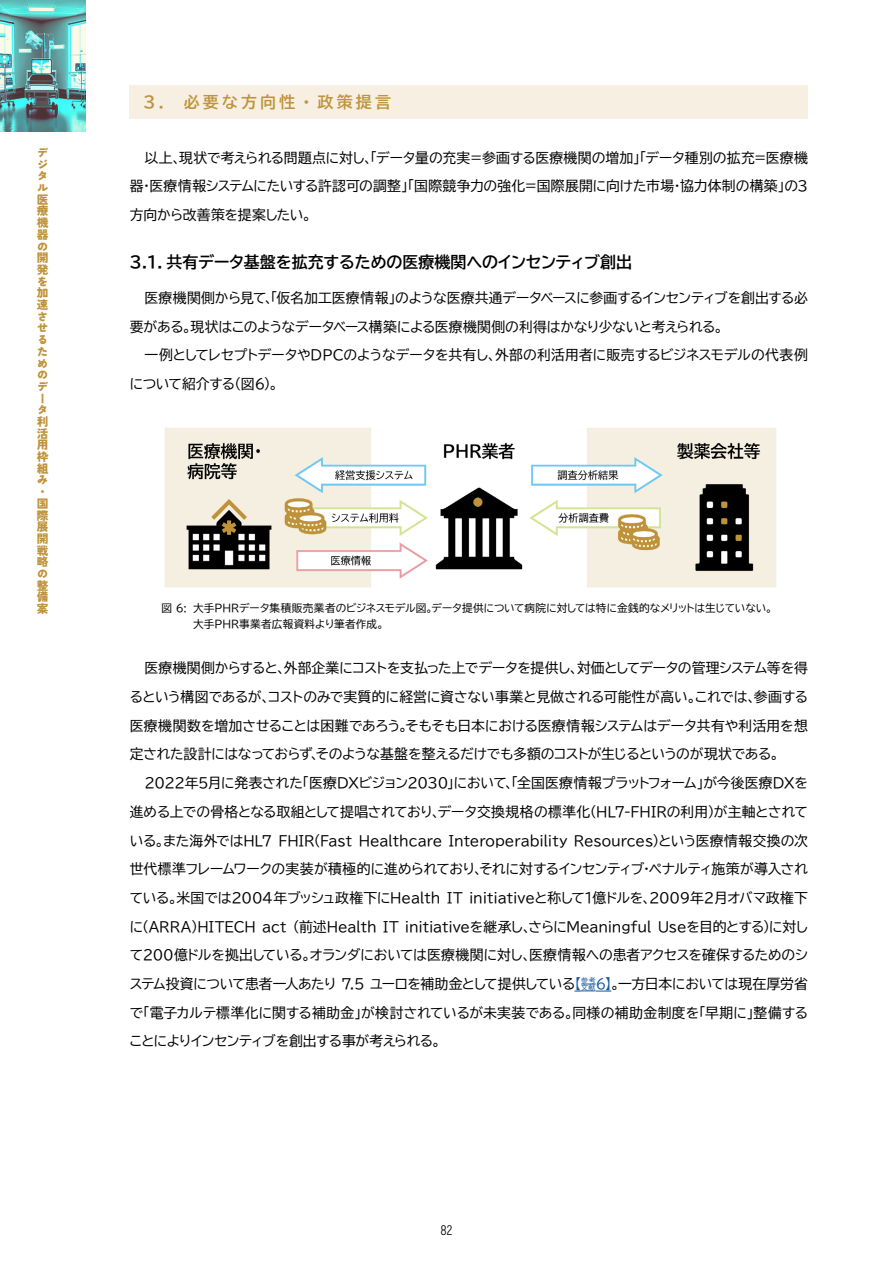
<style>
.page{position:relative;width:893px;height:1263px;background:#fff}
.page>*{position:absolute;margin:0;border:0;box-sizing:border-box;transform-origin:0 0}
.t1{font:15.9px "BIZ UDP Gothic Bold";color:#000}
.t2{font:15.9px "BIZ UDP Gothic Bold";letter-spacing:.2em;color:#bf933b}
.段落スタイル_1{font:13.8px/28.7px "BIZ UDP Gothic";letter-spacing:-.005em;color:#000}
.段落スタイル_1-2{font:13.8px "BIZ UDP Gothic";letter-spacing:-.03em;color:#000}
.t3{font:13.8px "Akrobat";color:#000}
.t4{font:900 11.7px/11.7px "Tsunagi Gothic";color:#bf933b;text-align:justify}
.t5{font:10.65px "BIZ UDP Gothic";letter-spacing:.005em;color:#000}
.段落スタイル_1-3{font:6.9px "BIZ UDP Gothic";color:#15599f}
.s1{color:#15599f}
</style>
<div class="page">
<img style="left:0;top:0;width:85px;height:131px">
<svg style="left:581px;top:984px;width:15px;height:1px"></svg>
<svg style="left:574px;top:991px;width:37px;height:1px"></svg>
<div style="left:130px;top:85px;width:678px;height:34px;background:#f6efe2"></div>
<img style="left:164px;top:428px;width:613px;height:160px">
<p class="t4" style="left:37px;top:146px;width:13px;text-align:left">デジタル医療機器の開発を加速させるためのデータ利活用枠組み</p>
<p class="t4" style="left:37px;top:486px;width:9px">・</p>
<p class="t4" style="left:37px;top:497px;width:13px">国際展開戦略の整備案</p>
<p class="t2" style="left:130px;top:94px;width:39px">　3．</p>
<p class="t2" style="left:184px;top:94px;width:113px">必要な方向性</p>
<p class="t2" style="left:302px;top:94px;width:9px">・</p>
<p class="t2" style="left:318px;top:94px;width:75px">政策提言</p>
<p class="段落スタイル_1" style="left:130px;top:143px;width:680px;text-align:justify;text-indent:15px">以上、現状で考えられる問題点に対し、「データ量の充実=参画する医療機関の増加」「データ種別の拡充=医療機器・医療情報システムにたいする許認可の調整」「国際競争力の強化=国際展開に向けた市場・協力体制の構築の」 3方向から改善策を提案したい。</p>
<p class="t1" style="left:130px;top:254px;width:504px">3.1. 共有データ基盤を拡充するための医療機関へのインセンティブ創出</p>
<p class="段落スタイル_1" style="left:130px;top:283px;width:680px;text-indent:15px">医療機関側から見て、「仮名加工医療情報」のような医療共通データベースに参画するインセンティブを創出する必要がある。現状はこのようなデータベース構築による医療機関側の利得はかなり少ないと考えられる。</p>
<p class="段落スタイル_1" style="left:130px;top:341px;width:680px;text-indent:15px">一例としてレセプトデータやDPCのようなデータを共有し、外部の利活用者に販売するビジネスモデルの代表例について紹介する図( 6 。(</p>
<p class="t5" style="left:193px;top:603px;width:581px">大手PHRデータ集積販売業者のビジネスモデル図。データ提供について病院に対しては特に金銭的なメリットは生じていない。</p>
<p class="t5" style="left:162px;top:603px;width:27px">図 6:</p>
<p class="t5" style="left:193px;top:619px;width:192px">大手PHR事業者広報資料より筆者作成。</p>
<p class="段落スタイル_1" style="left:130px;top:654px;width:680px;text-align:justify;text-indent:15px">医療機関側からすると、外部企業にコストを支払った上でデータを提供し、対価としてデータの管理システム等を得るという構図であるが、コストのみで実質的に経営に資さない事業と見做される可能性が高い。これでは、参画する医療機関数を増加させることは困難であろうそもそも日本における医療情報システムはデータ共有や利活用を想</p>
<p class="段落スタイル_1" style="left:130px;top:711px;width:651px;text-indent:270px">。<br>定された設計にはなっておらずそのような基盤を整えるだけでも多額のコストが生じるというのが現状である。</p>
<p class="段落スタイル_1" style="left:311px;top:740px;width:10px">、</p>
<p class="段落スタイル_1" style="left:130px;top:768px;width:680px;text-align:right">2022年5月に発表された「医療DXビジョン2030」において、「全国医療情報プラットフォーム」が今後医療DXを進める上での骨格となる取組として提唱されておりデータ交換規格の標準化（HL7-FHIRの利用）が主軸とされて</p>
<p class="段落スタイル_1" style="left:432px;top:797px;width:10px">、</p>
<p class="段落スタイル_1" style="left:574px;top:826px;width:236px">Resources)という医療情報交換の次</p>
<p class="段落スタイル_1" style="left:130px;top:826px;width:680px">いる。また海外ではHL7<br>世代標準フレームワークの実装が積極的に進められておりそれに対するインセンティブ・ペナルティ施策が導入され</p>
<p class="段落スタイル_1" style="left:278px;top:826px;width:76px">FHIR(Fast</p>
<p class="段落スタイル_1" style="left:359px;top:826px;width:85px">Healthcare</p>
<p class="段落スタイル_1" style="left:449px;top:826px;width:121px">Interoperability</p>
<p class="段落スタイル_1" style="left:469px;top:855px;width:340px;text-indent:5px">、<br>initiativeと称して1億ドルを、2009年2月オバマ政権下</p>
<p class="段落スタイル_1" style="left:130px;top:883px;width:680px">ている。米国では2004年ブッシュ政権下にHealth<br>に(ARRA)HITECH act (前述Health IT initiativeを継承しさらにMeaningful Useを目的とする)に対し</p>
<p class="段落スタイル_1" style="left:447px;top:883px;width:17px">IT</p>
<p class="段落スタイル_1" style="left:130px;top:912px;width:680px;text-indent:393px">、<br>て200億ドルを拠出している。オランダにおいては医療機関に対し、医療情報への患者アクセスを確保するためのシ</p>
<p class="段落スタイル_1-3" style="left:581px;top:977px;width:16px">参考</p>
<p class="段落スタイル_1-2" style="left:130px;top:977px;width:453px">ステム投資について患者一人あたり 7.5 ユーロを補助金として提供している<span class="s1">【</span></p>
<p class="段落スタイル_1" style="left:596px;top:969px;width:214px"><span class="s1">6】</span>。一方日本においては現在厚労省</p>
<p class="段落スタイル_1-3" style="left:581px;top:984px;width:16px">文献</p>
<p class="段落スタイル_1" style="left:130px;top:998px;width:680px">で「電子カルテ標準化に関する補助金」が検討されているが未実装である。同様の補助金制度を「早期に」整備することによりインセンティブを創出する事が考えられる。</p>
<p class="t3" style="left:441px;top:1222px;width:13px">82</p>
</div>
